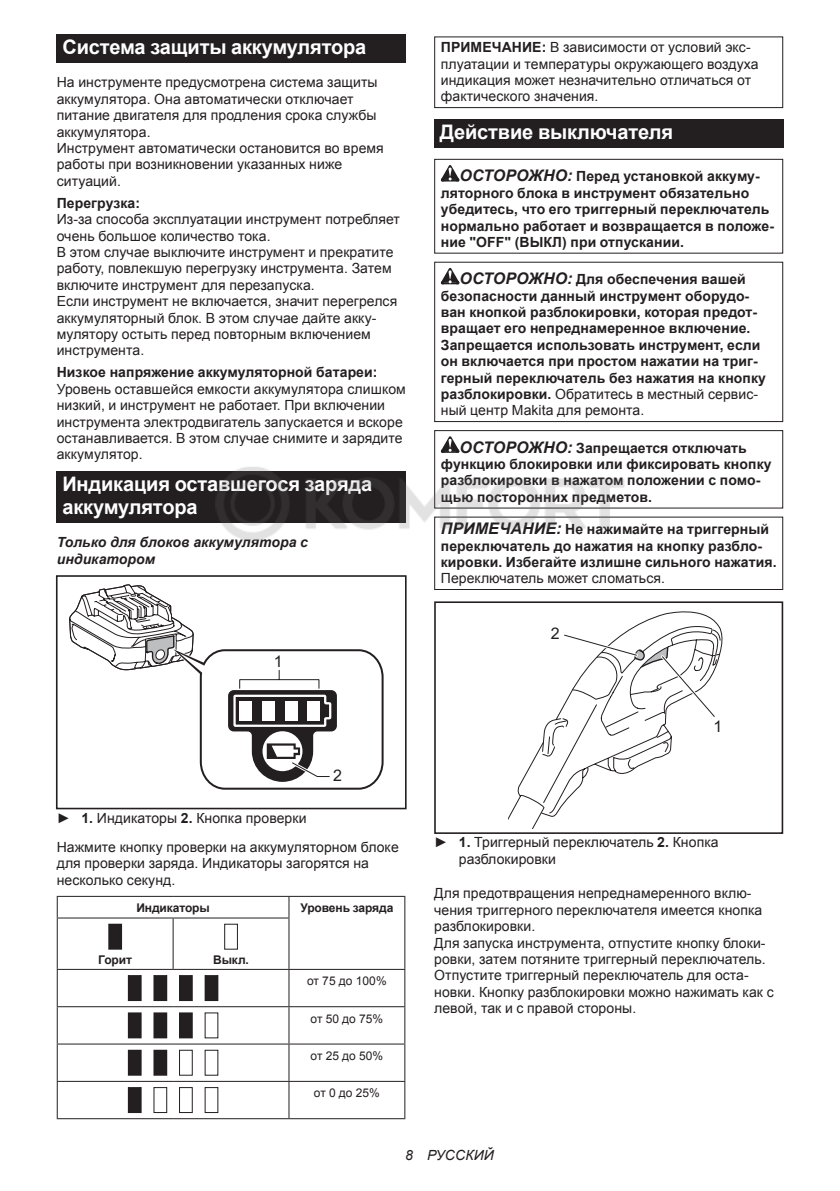
<style>
.page{position:relative;width:840px;height:1191px;background:#fff}
.page>*{position:absolute;margin:0;border:0;box-sizing:border-box;transform-origin:0 0}
.t1{font:700 20px/23.4px "Arial";letter-spacing:-.01em;color:#fff}
.t2{font:16px "Arial";color:#231f20}
.t3{font:14px/16.4px "Arial";letter-spacing:.005em;color:#231f20}
.t4{font:700 14px/16.4px "Arial";letter-spacing:.005em;color:#231f20}
.t5{font:italic 700 14px/16.4px "Arial";letter-spacing:.005em;color:#231f20}
.t6{font:italic 14px "Arial";letter-spacing:.005em;color:#231f20}
.t7{font:12px "Arial";letter-spacing:.005em;color:#231f20}
.t8{font:700 12px "Arial";letter-spacing:-.01em;color:#231f20}
.s1{font-weight:700}
.s2{font-style:italic;font-size:16px}
.s3{font-weight:400}
</style>
<div class="page">
<div style="left:57px;top:34px;width:348px;height:29px;background:#231f20"></div>
<div style="left:57px;top:470px;width:348px;height:52px;background:#231f20"></div>
<svg style="left:69px;top:584px;width:315px;height:206px"></svg>
<div style="left:57px;top:786px;width:68px;height:22px;background:#fff"></div>
<div style="left:56px;top:575px;width:350px;height:234px;border:2px solid #231f20"></div>
<hr style="left:57px;top:896px;width:116px;height:1px;background:#231f20">
<svg style="left:57px;top:897px;width:1px;height:20px"></svg>
<hr style="left:173px;top:896px;width:116px;height:1px;background:#231f20">
<hr style="left:289px;top:896px;width:116px;height:1px;background:#231f20">
<svg style="left:288px;top:897px;width:1px;height:20px"></svg>
<svg style="left:404px;top:897px;width:1px;height:21px"></svg>
<hr style="left:57px;top:917px;width:116px;height:1px;background:#231f20">
<hr style="left:57px;top:918px;width:1px;height:51px;background:#231f20">
<hr style="left:173px;top:917px;width:116px;height:1px;background:#231f20">
<hr style="left:172px;top:918px;width:1px;height:51px;background:#231f20">
<hr style="left:288px;top:918px;width:1px;height:51px;background:#231f20">
<hr style="left:404px;top:918px;width:1px;height:51px;background:#231f20">
<hr style="left:57px;top:969px;width:116px;height:1px;background:#231f20">
<hr style="left:57px;top:970px;width:1px;height:36px;background:#231f20">
<hr style="left:173px;top:969px;width:116px;height:1px;background:#231f20">
<hr style="left:289px;top:969px;width:116px;height:1px;background:#231f20">
<hr style="left:288px;top:970px;width:1px;height:36px;background:#231f20">
<hr style="left:404px;top:970px;width:1px;height:36px;background:#231f20">
<hr style="left:57px;top:1006px;width:116px;height:1px;background:#231f20">
<hr style="left:57px;top:1007px;width:1px;height:36px;background:#231f20">
<hr style="left:173px;top:1006px;width:116px;height:1px;background:#231f20">
<hr style="left:289px;top:1006px;width:116px;height:1px;background:#231f20">
<hr style="left:288px;top:1007px;width:1px;height:36px;background:#231f20">
<hr style="left:404px;top:1007px;width:1px;height:36px;background:#231f20">
<hr style="left:57px;top:1043px;width:116px;height:1px;background:#231f20">
<hr style="left:57px;top:1044px;width:1px;height:36px;background:#231f20">
<hr style="left:173px;top:1043px;width:116px;height:1px;background:#231f20">
<hr style="left:289px;top:1043px;width:116px;height:1px;background:#231f20">
<hr style="left:288px;top:1044px;width:1px;height:36px;background:#231f20">
<hr style="left:404px;top:1044px;width:1px;height:36px;background:#231f20">
<hr style="left:57px;top:1080px;width:116px;height:1px;background:#231f20">
<hr style="left:57px;top:1081px;width:1px;height:37px;background:#231f20">
<hr style="left:173px;top:1080px;width:116px;height:1px;background:#231f20">
<hr style="left:289px;top:1080px;width:116px;height:1px;background:#231f20">
<hr style="left:288px;top:1081px;width:1px;height:37px;background:#231f20">
<hr style="left:404px;top:1081px;width:1px;height:37px;background:#231f20">
<hr style="left:57px;top:1118px;width:116px;height:1px;background:#231f20">
<hr style="left:173px;top:1118px;width:116px;height:1px;background:#231f20">
<hr style="left:289px;top:1118px;width:116px;height:1px;background:#231f20">
<div style="left:109px;top:924px;width:12px;height:25px;background:#231f20"></div>
<div style="left:108px;top:923px;width:14px;height:26px;border:1px solid #231f20"></div>
<div style="left:224px;top:923px;width:14px;height:26px;border:1px solid #231f20"></div>
<div style="left:128px;top:975px;width:13px;height:25px;background:#231f20"></div>
<div style="left:128px;top:975px;width:13px;height:26px;border:1px solid #231f20"></div>
<div style="left:154px;top:975px;width:13px;height:25px;background:#231f20"></div>
<div style="left:153px;top:975px;width:14px;height:26px;border:1px solid #231f20"></div>
<div style="left:179px;top:975px;width:13px;height:25px;background:#231f20"></div>
<div style="left:179px;top:975px;width:14px;height:26px;border:1px solid #231f20"></div>
<div style="left:205px;top:975px;width:13px;height:25px;background:#231f20"></div>
<div style="left:204px;top:975px;width:14px;height:26px;border:1px solid #231f20"></div>
<div style="left:128px;top:1013px;width:13px;height:24px;background:#231f20"></div>
<div style="left:128px;top:1012px;width:13px;height:26px;border:1px solid #231f20"></div>
<div style="left:154px;top:1013px;width:13px;height:24px;background:#231f20"></div>
<div style="left:153px;top:1012px;width:14px;height:26px;border:1px solid #231f20"></div>
<svg style="left:179px;top:1012px;width:39px;height:26px"></svg>
<div style="left:128px;top:1050px;width:13px;height:25px;background:#231f20"></div>
<svg style="left:153px;top:1049px;width:65px;height:26px"></svg>
<svg style="left:128px;top:1087px;width:90px;height:26px"></svg>
<div style="left:434px;top:36px;width:348px;height:72px;border:1px solid #231f20"></div>
<div style="left:434px;top:119px;width:348px;height:29px;background:#231f20"></div>
<svg style="left:440px;top:165px;width:19px;height:16px"></svg>
<div style="left:434px;top:159px;width:348px;height:95px;border:1px solid #231f20"></div>
<svg style="left:440px;top:268px;width:19px;height:16px"></svg>
<div style="left:434px;top:262px;width:348px;height:160px;border:1px solid #231f20"></div>
<svg style="left:440px;top:436px;width:19px;height:17px"></svg>
<div style="left:434px;top:430px;width:348px;height:78px;border:1px solid #231f20"></div>
<div style="left:434px;top:516px;width:348px;height:74px;border:1px solid #231f20"></div>
<svg style="left:508px;top:747px;width:32px;height:81px"></svg>
<div style="left:434px;top:601px;width:348px;height:233px;border:2px solid #231f20"></div>
<svg style="left:540px;top:611px;width:183px;height:206px"></svg>
<img style="left:210px;top:457px;width:419px;height:92px">
<h1 class="t1" style="left:62px;top:36px;width:305px">Система защиты аккумулятора</h1>
<p class="t3" style="left:57px;top:74px;width:328px">На инструменте предусмотрена система защиты аккумулятора. Она автоматически отключает питание двигателя для продления срока службы аккумулятора.<br>Инструмент автоматически остановится во время работы при возникновении указанных ниже ситуаций.</p>
<p class="t4" style="left:57px;top:195px;width:85px">Перегрузка:</p>
<p class="t3" style="left:57px;top:211px;width:344px">Из-за способа эксплуатации инструмент потребляет очень большое количество тока.<br>В этом случае выключите инструмент и прекратите работу, повлекшую перегрузку инструмента. Затем включите инструмент для перезапуска.<br>Если инструмент не включается, значит перегрелся аккумуляторный блок. В этом случае дайте акку&shy;мулятору остыть перед повторным включением инструмента.</p>
<p class="t4" style="left:57px;top:365px;width:322px">Низкое напряжение аккумуляторной батареи:</p>
<p class="t3" style="left:57px;top:381px;width:350px">Уровень оставшейся емкости аккумулятора слишком низкий, и инструмент не работает. При включении инструмента электродвигатель запускается и вскоре останавливается. В этом случае снимите и зарядите аккумулятор.</p>
<h1 class="t1" style="left:62px;top:472px;width:311px">Индикация оставшегося заряда аккумулятора</h1>
<p class="t5" style="left:57px;top:535px;width:252px">Только для блоков аккумулятора с индикатором</p>
<p class="t2" style="left:274px;top:652px;width:10px">1</p>
<p class="t2" style="left:333px;top:766px;width:10px">2</p>
<p class="t3" style="left:57px;top:803px;width:343px;line-height:28.8px">► <span class="s1">1.</span> Индикаторы <span class="s1">2.</span> Кнопка проверки<br>Нажмите кнопку проверки на аккумуляторном блоке</p>
<p class="t3" style="left:57px;top:855px;width:313px">для проверки заряда. Индикаторы загорятся на несколько секунд.</p>
<p class="t8" style="left:136px;top:900px;width:75px">Индикаторы</p>
<p class="t8" style="left:300px;top:900px;width:94px">Уровень заряда</p>
<p class="t8" style="left:98px;top:951px;width:35px">Горит</p>
<p class="t8" style="left:213px;top:951px;width:37px">Выкл.</p>
<p class="t7" style="left:307px;top:973px;width:81px">от 75 до 100%</p>
<p class="t7" style="left:310px;top:1010px;width:74px">от 50 до 75%</p>
<p class="t7" style="left:310px;top:1048px;width:74px">от 25 до 50%</p>
<p class="t7" style="left:314px;top:1085px;width:67px">от 0 до 25%</p>
<p class="t3" style="left:440px;top:39px;width:319px"><span class="s1">ПРИМЕЧАНИЕ:</span> В зависимости от условий экс&shy;плуатации и температуры окружающего воздуха индикация может незначительно отличаться от фактического значения.</p>
<h1 class="t1" style="left:439px;top:121px;width:235px">Действие выключателя</h1>
<p class="t4" style="left:440px;top:169px;width:334px;text-indent:19px"><span class="s2">ОСТОРОЖНО:</span> Перед установкой аккуму&shy;ляторного блока в инструмент обязательно убедитесь, что его триггерный переключатель нормально работает и возвращается в положе&shy;ние "OFF" (ВЫКЛ) при отпускании.</p>
<p class="t4" style="left:440px;top:272px;width:326px;text-indent:19px"><span class="s2">ОСТОРОЖНО:</span> Для обеспечения вашей безопасности данный инструмент оборудо&shy;ван кнопкой разблокировки, которая предот&shy;вращает его непреднамеренное включение.<br>Запрещается использовать инструмент, если он включается при простом нажатии на триг&shy;герный переключатель без нажатия на кнопку разблокировки. <span class="s3">Обратитесь в местный сервис&shy;ный центр Makita для ремонта.</span></p>
<p class="t4" style="left:440px;top:440px;width:332px;text-indent:19px"><span class="s2">ОСТОРОЖНО:</span> Запрещается отключать функцию блокировки или фиксировать кнопку разблокировки в нажатом положении с помо&shy;щью посторонних предметов.</p>
<p class="t4" style="left:440px;top:521px;width:337px"><span class="s2">ПРИМЕЧАНИЕ:</span> Не нажимайте на триггерный переключатель до нажатия на кнопку разбло&shy;кировки. Избегайте излишне сильного нажатия.</p>
<p class="t3" style="left:440px;top:570px;width:225px">Переключатель может сломаться.</p>
<p class="t2" style="left:550px;top:624px;width:10px">2</p>
<p class="t2" style="left:713px;top:717px;width:10px">1</p>
<p class="t3" style="left:458px;top:834px;width:261px;text-indent:-25px">► <span class="s1">1.</span> Триггерный переключатель <span class="s1">2.</span> Кнопка разблокировки</p>
<p class="t3" style="left:434px;top:885px;width:341px">Для предотвращения непреднамеренного вклю&shy;чения триггерного переключателя имеется кнопка разблокировки.<br>Для запуска инструмента, отпустите кнопку блоки&shy;ровки, затем потяните триггерный переключатель.<br>Отпустите триггерный переключатель для оста&shy;новки. Кнопку разблокировки можно нажимать как с левой, так и с правой стороны.</p>
<p class="t6" style="left:405px;top:1147px;width:90px">8 РУССКИЙ</p>
</div>
